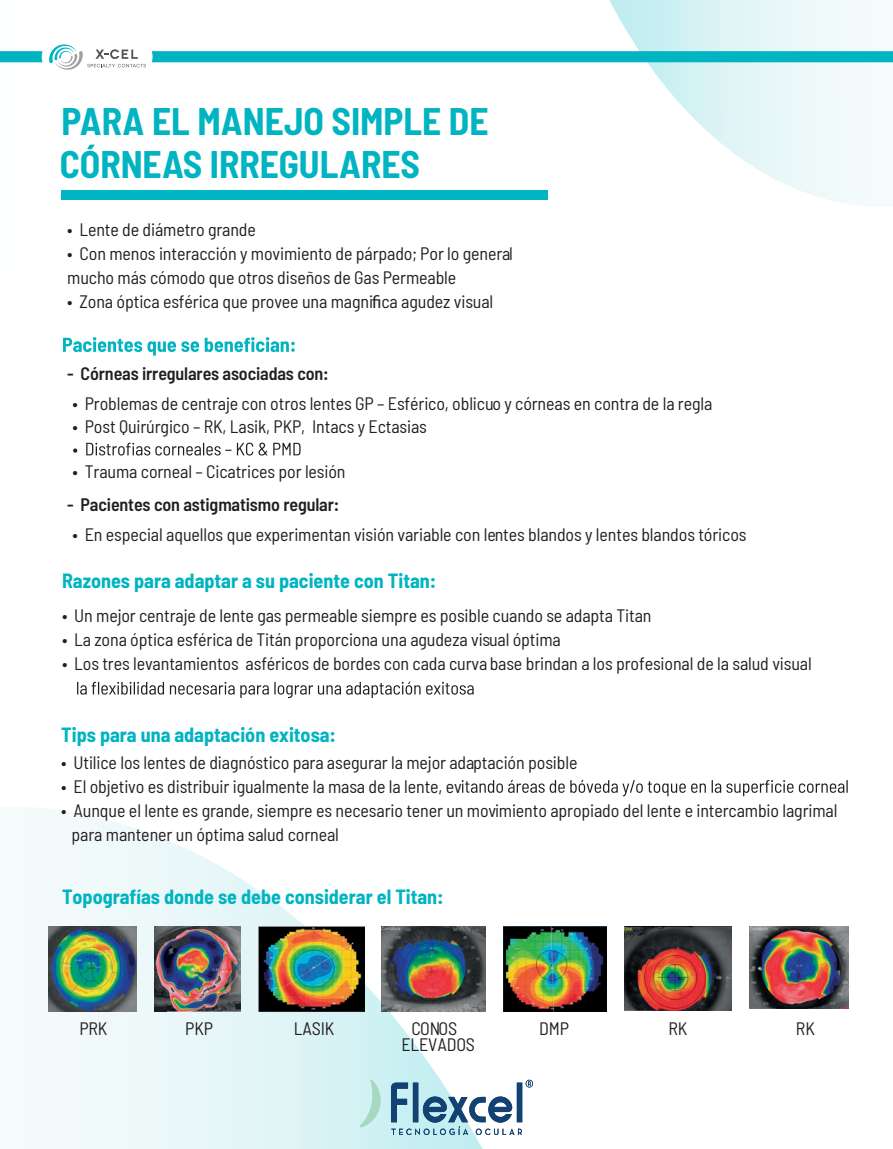
<style>
.page{position:relative;width:893px;height:1149px;background:#fff}
.page>*{position:absolute;margin:0;border:0;box-sizing:border-box;transform-origin:0 0}
.t1{font:700 semi-condensed 37.5px/42.5px "Barlow";color:#00b4c1}
.t2{font:700 semi-condensed 20.1px "Barlow";color:#00b4c1}
.t3{font:semi-condensed 18px/24px "Barlow";letter-spacing:-.005em;color:#231f20}
.t4{font:600 semi-condensed 18px "Barlow";letter-spacing:-.005em;color:#231f20}
.s1{font-family:"Myriad Pro";font-stretch:normal}
</style>
<div class="page">
<svg style="left:36px;top:808px;width:487px;height:340px"></svg>
<svg style="left:596px;top:0;width:297px;height:206px"></svg>
<svg style="left:49px;top:44px;width:97px;height:26px"></svg>
<svg style="left:152px;top:51px;width:741px;height:11px;background:#03b5c1"></svg>
<svg style="left:0;top:51px;width:43px;height:12px"></svg>
<svg style="left:73px;top:442px;width:228px;height:13px"></svg>
<svg style="left:63px;top:337px;width:232px;height:18px"></svg>
<img style="left:48px;top:926px;width:89px;height:85px">
<img style="left:154px;top:926px;width:87px;height:84px">
<img style="left:258px;top:926px;width:106px;height:84px">
<img style="left:382px;top:926px;width:104px;height:84px">
<img style="left:504px;top:926px;width:103px;height:84px">
<img style="left:625px;top:926px;width:107px;height:84px">
<img style="left:749px;top:926px;width:100px;height:82px">
<svg style="left:77px;top:681px;width:397px;height:17px"></svg>
<svg style="left:462px;top:779px;width:386px;height:17px"></svg>
<div style="left:61px;top:190px;width:487px;height:9px;background:#00b4c1"></div>
<svg style="left:360px;top:1079px;width:22px;height:47px"></svg>
<svg style="left:391px;top:1079px;width:142px;height:55px"></svg>
<h1 class="t1" style="left:60px;top:100px;width:430px">PARA EL MANEJO SIMPLE DE<br>CÓRNEAS IRREGULARES</h1>
<p class="t3" style="left:67px;top:217px;width:190px">• Lente de diámetro grande</p>
<p class="t3" style="left:67px;top:241px;width:447px">• Con menos interacción y movimiento de párpado; Por lo general mucho más cómodo que otros diseños de Gas Permeable</p>
<p class="t3" style="left:67px;top:289px;width:428px">• Zona óptica esférica que provee una magni<span class="s1">fi</span>ca agudez visual</p>
<p class="t4" style="left:67px;top:362px;width:263px">- Córneas irregulares asociadas con:</p>
<p class="t3" style="left:73px;top:391px;width:641px">• Problemas de centraje con otros lentes GP – Esférico, oblicuo y córneas en contra de la regla</p>
<p class="t3" style="left:73px;top:414px;width:356px">• Post Quirúrgico – RK, Lasik, PKP, Intacs y Ectasias</p>
<p class="t3" style="left:73px;top:459px;width:275px">• Trauma corneal – Cicatrices por lesión</p>
<p class="t4" style="left:67px;top:493px;width:273px">- Pacientes con astigmatismo regular:</p>
<p class="t3" style="left:73px;top:522px;width:675px">• En especial aquellos que experimentan visión variable con lentes blandos y lentes blandos tóricos</p>
<p class="t2" style="left:62px;top:568px;width:376px">Razones para adaptar a su paciente con Titan:</p>
<p class="t3" style="left:62px;top:603px;width:591px">• Un mejor centraje de lente gas permeable siempre es posible cuando se adapta Titan</p>
<p class="t3" style="left:62px;top:627px;width:500px">• La zona óptica esférica de Titán proporciona una agudeza visual óptima</p>
<p class="t3" style="left:62px;top:651px;width:751px">• Los tres levantamientos asféricos de bordes con cada curva base brindan a los profesional de la salud visual</p>
<p class="t2" style="left:61px;top:722px;width:276px">Tips para una adaptación exitosa:</p>
<p class="t3" style="left:61px;top:749px;width:518px">• Utilice los lentes de diagnóstico para asegurar la mejor adaptación posible</p>
<p class="t3" style="left:61px;top:773px;width:402px">• El objetivo es distribuir igualmente la masa de la lente, ev</p>
<p class="t3" style="left:72px;top:797px;width:767px;text-indent:-10px">• Aunque el lente es grande, siempre es necesario tener un movimiento apropiado del lente e intercambio lagrimal para mantener un óptima salud corneal</p>
<p class="t2" style="left:62px;top:884px;width:383px">Topografías donde se debe considerar el Titan:</p>
<p class="t3" style="left:79px;top:1015px;width:30px">PRK</p>
<p class="t3" style="left:401px;top:1019px;width:75px;line-height:16.5px;text-align:center">CONOS<br>ELEVADOS</p>
<p class="t3" style="left:185px;top:1015px;width:29px">PKP</p>
<p class="t3" style="left:294px;top:1015px;width:42px">LASIK</p>
<p class="t3" style="left:539px;top:1015px;width:31px">DMP</p>
<p class="t3" style="left:668px;top:1015px;width:20px">RK</p>
<p class="t3" style="left:796px;top:1015px;width:20px">RK</p>
</div>
